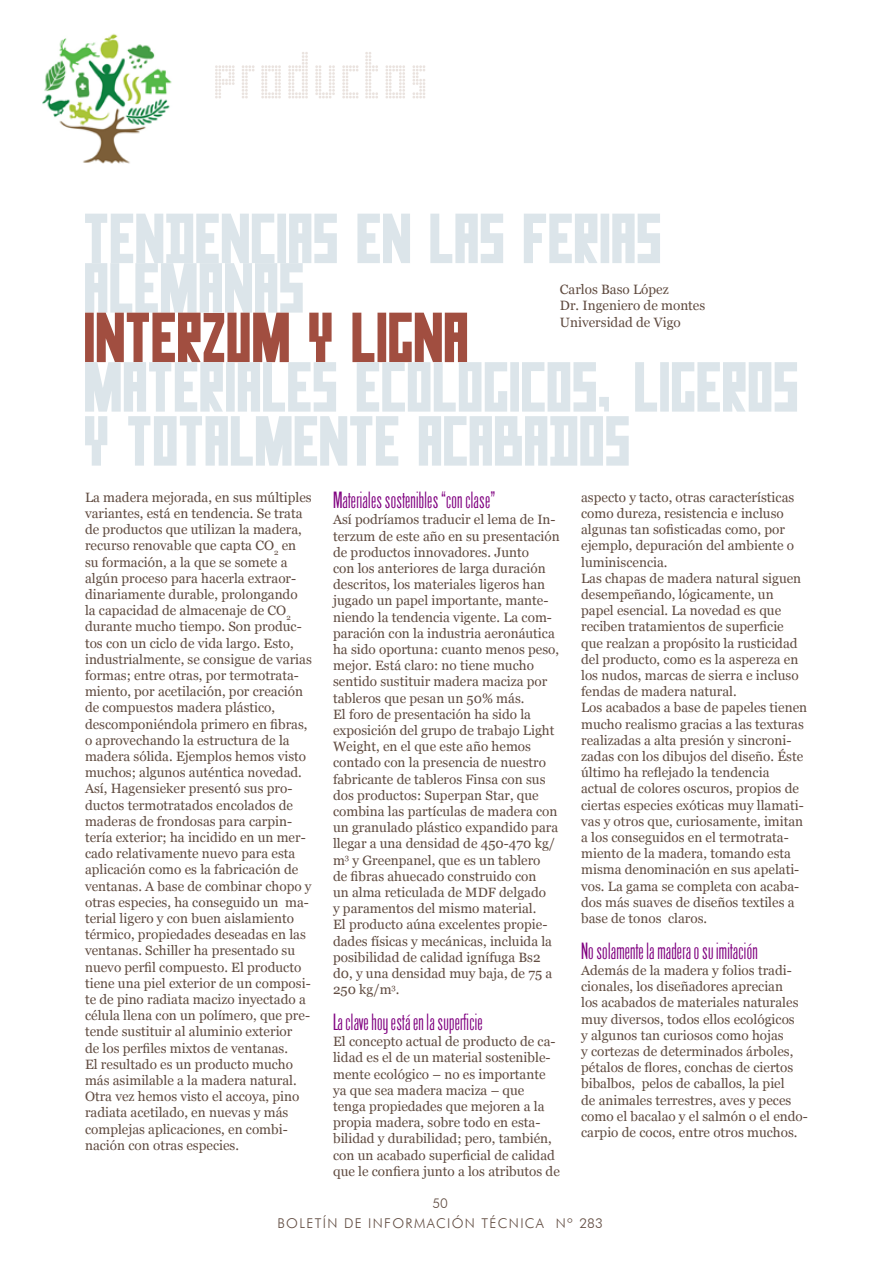
<style>
.page{position:relative;width:893px;height:1263px;background:#fff}
.page>*{position:absolute;margin:0;border:0;box-sizing:border-box;transform-origin:0 0}
.t1{font:67.5px "Pop Led";color:#eae3df}
.t2{font:21px "Arizona";color:#800080}
.t3{font:13.5px/16.2px "Georgia";color:#604b40}
.t4{font:300 13.5px/20.2px "Futura BT";letter-spacing:.1em;color:#604b40;text-align:center}
</style>
<div class="page">
<img style="left:42px;top:33px;width:130px;height:131px">
<svg style="left:85px;top:214px;width:712px;height:252px"></svg>
<h1 class="t1" style="left:215px;top:38px;width:219px">productos</h1>
<p class="t3" style="left:560px;top:281px;width:147px">Carlos Baso López<br>Dr. Ingeniero de montes<br>Universidad de Vigo</p>
<p class="t3" style="left:85px;top:489px;width:228px">La madera mejorada, en sus múltiples variantes, está en tendencia. Se trata de productos que utilizan la madera, recurso renovable que capta CO<sub>2</sub> en su formación, a la que se somete a algún proceso para hacerla extraor&shy;dinariamente durable, prolongando<br>la capacidad de almacenaje de CO<sub>2 </sub>durante mucho tiempo. Son produc&shy;tos con un ciclo de vida largo. Esto, industrialmente, se consigue de varias formas; entre otras, por termotrata&shy;miento, por acetilación, por creación de compuestos madera plástico, descomponiéndola primero en fibras, o aprovechando la estructura de la madera sólida. Ejemplos hemos visto muchos; algunos auténtica novedad.<br>Así, Hagensieker presentó sus pro&shy;ductos termotratados encolados de maderas de frondosas para carpin&shy;tería exterior; ha incidido en un mer&shy;cado relativamente nuevo para esta aplicación como es la fabricación de ventanas. A base de combinar chopo y otras especies, ha conseguido un ma&shy;terial ligero y con buen aislamiento térmico, propiedades deseadas en las ventanas. Schiller ha presentado su nuevo perfil compuesto. El producto tiene una piel exterior de un composi&shy;te de pino radiata macizo inyectado a célula llena con un polímero, que pre&shy;tende sustituir al aluminio exterior<br>de los perfiles mixtos de ventanas.<br>El resultado es un producto mucho más asimilable a la madera natural.<br>Otra vez hemos visto el accoya, pino radiata acetilado, en nuevas y más complejas aplicaciones, en combi&shy;nación con otras especies.</p>
<h2 class="t2" style="left:333px;top:488px;width:164px">Materiales sostenibles “con clase”</h2>
<p class="t3" style="left:333px;top:511px;width:228px">Así podríamos traducir el lema de In&shy;terzum de este año en su presentación de productos innovadores. Junto<br>con los anteriores de larga duración descritos, los materiales ligeros han jugado un papel importante, mante&shy;niendo la tendencia vigente. La com&shy;paración con la industria aeronáutica ha sido oportuna: cuanto menos peso, mejor. Está claro: no tiene mucho sentido sustituir madera maciza por tableros que pesan un 50% más.<br>El foro de presentación ha sido la exposición del grupo de trabajo Light Weight, en el que este año hemos contado con la presencia de nuestro fabricante de tableros Finsa con sus dos productos: Superpan Star, que combina las partículas de madera con un granulado plástico expandido para llegar a una densidad de 450-470 kg/ m<sup>3</sup> y Greenpanel, que es un tablero<br>de fibras ahuecado construido con<br>un alma reticulada de MDF delgado<br>y paramentos del mismo material.<br>El producto aúna excelentes propie&shy;dades físicas y mecánicas, incluida la posibilidad de calidad ignífuga Bs2 d0, y una densidad muy baja, de 75 a 250 kg/m<sup>3</sup>.</p>
<h2 class="t2" style="left:333px;top:1009px;width:151px">La clave hoy está en la superficie</h2>
<p class="t3" style="left:333px;top:1033px;width:228px">El concepto actual de producto de ca&shy;lidad es el de un material sostenible&shy;mente ecológico – no es importante ya que sea madera maciza – que tenga propiedades que mejoren a la propia madera, sobre todo en esta&shy;bilidad y durabilidad; pero, también, con un acabado superficial de calidad que le confiera junto a los atributos de</p>
<p class="t3" style="left:581px;top:489px;width:228px">aspecto y tacto, otras características como dureza, resistencia e incluso algunas tan sofisticadas como, por ejemplo, depuración del ambiente o luminiscencia.<br>Las chapas de madera natural siguen desempeñando, lógicamente, un papel esencial. La novedad es que reciben tratamientos de superficie que realzan a propósito la rusticidad del producto, como es la aspereza en los nudos, marcas de sierra e incluso fendas de madera natural.<br>Los acabados a base de papeles tienen mucho realismo gracias a las texturas realizadas a alta presión y sincroni&shy;zadas con los dibujos del diseño. Éste último ha reflejado la tendencia actual de colores oscuros, propios de ciertas especies exóticas muy llamati&shy;vas y otros que, curiosamente, imitan a los conseguidos en el termotrata&shy;miento de la madera, tomando esta misma denominación en sus apelati&shy;vos. La gama se completa con acaba&shy;dos más suaves de diseños textiles a base de tonos claros.</p>
<h2 class="t2" style="left:581px;top:938px;width:178px">No solamente la madera o su imitación</h2>
<p class="t3" style="left:581px;top:962px;width:228px">Además de la madera y folios tradi&shy;cionales, los diseñadores aprecian<br>los acabados de materiales naturales muy diversos, todos ellos ecológicos<br>y algunos tan curiosos como hojas<br>y cortezas de determinados árboles, pétalos de flores, conchas de ciertos bibalbos, pelos de caballos, la piel<br>de animales terrestres, aves y peces como el bacalao y el salmón o el endo&shy;carpio de cocos, entre otros muchos.</p>
<p class="t4" style="left:277px;top:1193px;width:327px">50<br>BOLETÍN DE INFORMACIÓN TÉCNICA Nº 283</p>
</div>
